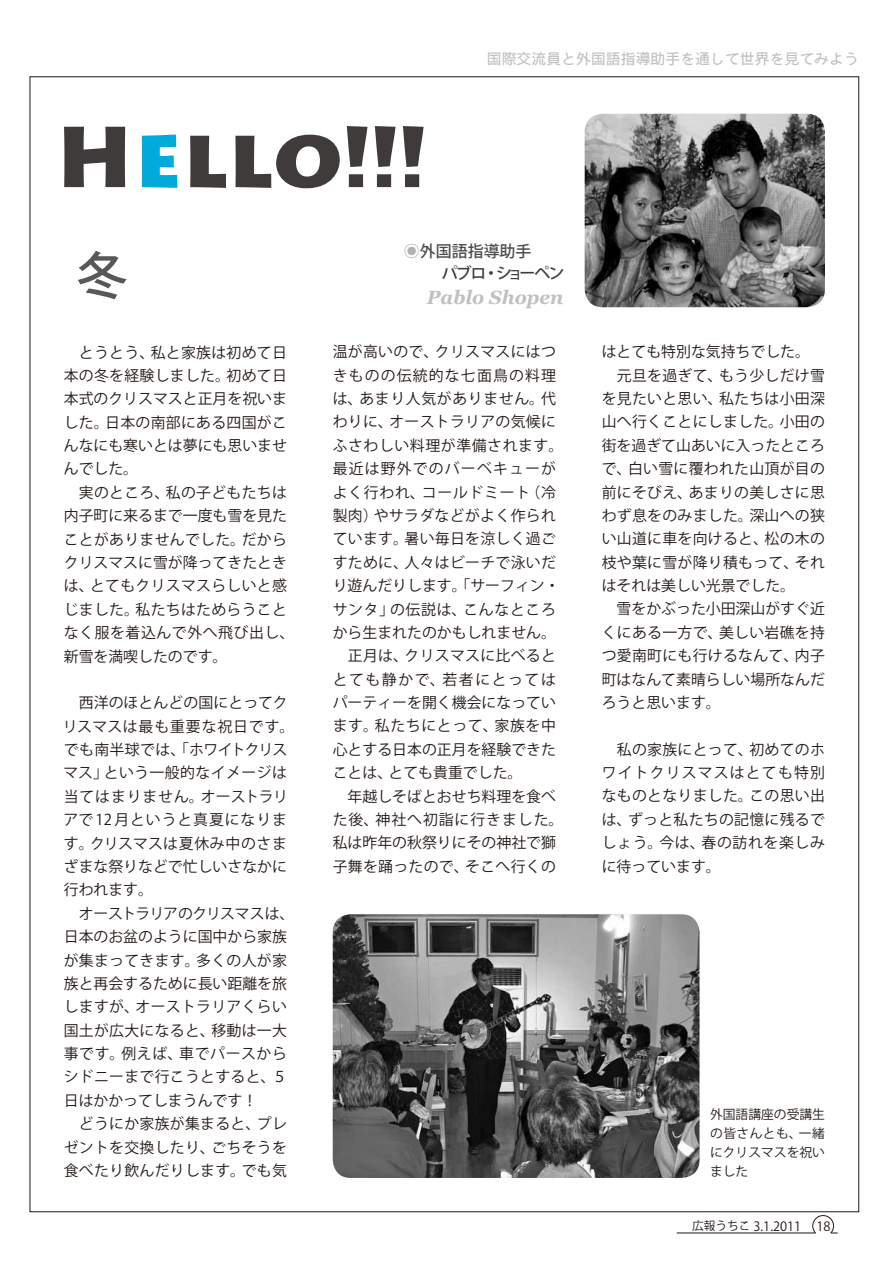
<style>
.page{position:relative;width:893px;height:1263px;background:#fff}
.page>*{position:absolute;margin:0;border:0;box-sizing:border-box;transform-origin:0 0}
.t1{font:900 85.05px "Lithos Pro";color:#3f3b3a}
.t2{font:500 51px "Koz Go Pro";color:#595857}
.t3{font:italic 700 19.2px "Georgia";color:#bfc0c1}
.t4{font:500 15.9px "Koz Go Pro";letter-spacing:-.12em;color:#3f3b3a}
.t5{font:500 15.9px "Koz Go Pro";color:#4d4a4a}
.t6{font:14.85px/23.4px "Koz Go Pro";letter-spacing:.02em;color:#231916}
.t7{font:14.85px/23.4px "Koz Go Pro";color:#231916}
.t8{font:14.85px/23.4px "Koz Go Pro";letter-spacing:.04em;color:#231916}
.t9{font:14.85px "Koz Go Pro";letter-spacing:.06em;color:#231916}
.t10{font:14.85px "Koz Go Pro";letter-spacing:.075em;color:#231916}
.t11{font:14.85px "DF Gothic P Std W5";color:#bfc0c1}
.t12{font:14.85px "Koz Go Pro";letter-spacing:.045em;color:#231916}
.t13{font:14.85px "Koz Go Pro";letter-spacing:-.005em;color:#231916}
.t14{font:14.85px "Koz Go Pro";letter-spacing:-.02em;color:#231916}
.t15{font:14.85px "Koz Go Pro";letter-spacing:.105em;color:#231916}
.t16{font:12.75px/19.2px "Koz Go Pro";color:#231916;text-align:right}
.s1{color:#00aada}
.s2{color:#b0b1b1}
.s3{font-size:11.7px}
</style>
<div class="page">
<hr style="left:677px;top:1233px;width:138px;height:1px;background:#231916">
<svg style="left:812px;top:1215px;width:26px;height:19px"></svg>
<img style="left:333px;top:914px;width:366px;height:264px">
<img style="left:585px;top:114px;width:240px;height:193px">
<h1 class="t1" style="left:55px;top:104px;width:373px">H<span class="s1">e</span>llo !!!</h1>
<p class="t11" style="left:487px;top:50px;width:374px">国際交流員と外国語指導助手を通して世界を見てみよう</p>
<h2 class="t2" style="left:77px;top:243px;width:53px">冬</h2>
<p class="t6" style="left:151px;top:341px;width:138px">私と家族は初めて日</p>
<p class="t6" style="left:64px;top:341px;width:92px">　とうとう、</p>
<p class="t6" style="left:64px;top:364px;width:168px">本の冬を経験しました。</p>
<p class="t7" style="left:64px;top:388px;width:225px">本式のクリスマスと正月を祝いま</p>
<p class="t6" style="left:105px;top:411px;width:183px">日本の南部にある四国がこ</p>
<p class="t6" style="left:227px;top:364px;width:62px">初めて日</p>
<p class="t6" style="left:64px;top:411px;width:46px">した。</p>
<p class="t7" style="left:64px;top:434px;width:225px">んなにも寒いとは夢にも思いませ</p>
<p class="t6" style="left:64px;top:458px;width:76px">んでした。</p>
<p class="t6" style="left:166px;top:481px;width:123px">私の子どもたちは</p>
<p class="t6" style="left:64px;top:481px;width:107px">　実のところ、</p>
<p class="t7" style="left:64px;top:504px;width:225px">内子町に来るまで一度も雪を見た</p>
<p class="t6" style="left:242px;top:528px;width:47px">だから</p>
<p class="t6" style="left:64px;top:528px;width:183px">ことがありませんでした。</p>
<p class="t7" style="left:64px;top:551px;width:225px">クリスマスに雪が降ってきたとき</p>
<p class="t6" style="left:90px;top:575px;width:198px">とてもクリスマスらしいと感</p>
<p class="t6" style="left:64px;top:575px;width:31px">は、</p>
<p class="t6" style="left:136px;top:598px;width:153px">私たちはためらうこと</p>
<p class="t8" style="left:64px;top:598px;width:232px">じました。<br>なく服を着込んで外へ飛び出し、新雪を満喫したのです。</p>
<p class="t6" style="left:64px;top:691px;width:225px">　西洋のほとんどの国にとってク</p>
<p class="t9" style="left:63px;top:717px;width:233px">リスマスは最も重要な祝日です。</p>
<p class="t13" style="left:64px;top:740px;width:225px">でも南半球では、「ホワイトクリス</p>
<p class="t6" style="left:104px;top:762px;width:185px">という一般的なイメージは</p>
<p class="t6" style="left:63px;top:762px;width:46px">マス」</p>
<p class="t9" style="left:64px;top:787px;width:141px">当てはまりません。</p>
<p class="t9" style="left:63px;top:810px;width:225px">アで12月というと真夏になりま</p>
<p class="t12" style="left:90px;top:833px;width:198px">クリスマスは夏休み中のさま</p>
<p class="t6" style="left:201px;top:785px;width:89px">オーストラリ</p>
<p class="t6" style="left:64px;top:832px;width:31px">す。</p>
<p class="t7" style="left:64px;top:855px;width:225px">ざまな祭りなどで忙しいさなかに</p>
<p class="t6" style="left:64px;top:879px;width:91px">行われます。</p>
<p class="t14" style="left:64px;top:904px;width:232px">　オーストラリアのクリスマスは、</p>
<p class="t7" style="left:64px;top:925px;width:225px">日本のお盆のように国中から家族</p>
<p class="t6" style="left:196px;top:949px;width:92px">多くの人が家</p>
<p class="t6" style="left:64px;top:949px;width:137px">が集まってきます。</p>
<p class="t7" style="left:64px;top:972px;width:225px">族と再会するために長い距離を旅</p>
<p class="t6" style="left:136px;top:995px;width:153px">オーストラリアくらい</p>
<p class="t6" style="left:64px;top:995px;width:77px">しますが、</p>
<p class="t6" style="left:179px;top:1019px;width:109px;text-indent:-115px">国土が広大になると、<br>車でパースから</p>
<p class="t6" style="left:211px;top:1019px;width:77px">移動は一大</p>
<p class="t6" style="left:121px;top:1042px;width:62px">例えば、</p>
<p class="t6" style="left:64px;top:1042px;width:62px">事です。</p>
<p class="t6" style="left:64px;top:1066px;width:213px">シドニーまで行こうとすると、</p>
<p class="t7" style="left:64px;top:1089px;width:195px">日はかかってしまうんです!</p>
<p class="t6" style="left:257px;top:1112px;width:32px">プレ</p>
<p class="t6" style="left:272px;top:1066px;width:16px">５</p>
<p class="t6" style="left:211px;top:1112px;width:77px;text-indent:-148px">　どうにか家族が集まると、<br>ごちそうを</p>
<p class="t6" style="left:64px;top:1136px;width:153px">ゼントを交換したり、</p>
<p class="t6" style="left:64px;top:1159px;width:183px">食べたり飲んだりします。</p>
<p class="t6" style="left:242px;top:1159px;width:47px">でも気</p>
<p class="t5" style="left:404px;top:241px;width:129px"><span class="s2">◉</span>外国語指導助手</p>
<p class="t4" style="left:442px;top:263px;width:46px">パブロ</p>
<p class="t3" style="left:427px;top:287px;width:138px">Pablo Shopen</p>
<p class="t4" style="left:496px;top:263px;width:70px">ショーペン</p>
<p class="t4" style="left:483px;top:263px;width:17px">・</p>
<p class="t6" style="left:333px;top:341px;width:107px">温が高いので、</p>
<p class="t10" style="left:333px;top:366px;width:225px">きものの伝統的な七面鳥の料理</p>
<p class="t6" style="left:541px;top:387px;width:16px">代</p>
<p class="t6" style="left:435px;top:341px;width:123px">クリスマスにはつ</p>
<p class="t8" style="left:359px;top:387px;width:186px">あまり人気がありません。</p>
<p class="t6" style="left:333px;top:387px;width:31px">は、</p>
<p class="t6" style="left:389px;top:411px;width:168px">オーストラリアの気候に</p>
<p class="t6" style="left:333px;top:411px;width:62px">わりに、</p>
<p class="t8" style="left:333px;top:434px;width:232px">ふさわしい料理が準備されます。</p>
<p class="t10" style="left:333px;top:459px;width:225px">最近は野外でのバーベキューが</p>
<p class="t6" style="left:525px;top:481px;width:32px">（冷</p>
<p class="t6" style="left:374px;top:481px;width:184px;text-indent:-41px">よく行われ、<br>やサラダなどがよく作られ</p>
<p class="t12" style="left:422px;top:483px;width:110px">コールドミート</p>
<p class="t6" style="left:333px;top:504px;width:47px">製肉）</p>
<p class="t6" style="left:405px;top:528px;width:153px">暑い毎日を涼しく過ご</p>
<p class="t6" style="left:405px;top:528px;width:153px;text-indent:-72px">ています。<br>人々はビーチで泳いだ</p>
<p class="t6" style="left:333px;top:551px;width:77px">すために、</p>
<p class="t7" style="left:333px;top:574px;width:228px">り遊んだりします。「サーフィン・</p>
<p class="t6" style="left:463px;top:598px;width:94px">こんなところ</p>
<p class="t6" style="left:390px;top:598px;width:78px">の伝説は、</p>
<p class="t6" style="left:333px;top:598px;width:63px">サンタ」</p>
<p class="t7" style="left:333px;top:621px;width:225px">から生まれたのかもしれません。</p>
<p class="t6" style="left:405px;top:644px;width:153px">クリスマスに比べると</p>
<p class="t6" style="left:333px;top:644px;width:77px">　正月は、</p>
<p class="t15" style="left:333px;top:670px;width:225px">とても静かで、若者にとっては</p>
<p class="t7" style="left:333px;top:691px;width:225px">パーティーを開く機会になってい</p>
<p class="t6" style="left:495px;top:715px;width:63px">家族を中</p>
<p class="t8" style="left:375px;top:715px;width:124px">私たちにとって、</p>
<p class="t6" style="left:333px;top:715px;width:47px">ます。</p>
<p class="t7" style="left:333px;top:738px;width:225px">心とする日本の正月を経験できた</p>
<p class="t7" style="left:389px;top:761px;width:135px">とても貴重でした。</p>
<p class="t6" style="left:333px;top:761px;width:61px">ことは、</p>
<p class="t7" style="left:333px;top:785px;width:225px">　年越しそばとおせち料理を食べ</p>
<p class="t9" style="left:376px;top:810px;width:189px">神社へ初詣に行きました。</p>
<p class="t6" style="left:333px;top:808px;width:47px">た後、</p>
<p class="t7" style="left:333px;top:832px;width:225px">私は昨年の秋祭りにその神社で獅</p>
<p class="t6" style="left:465px;top:855px;width:92px">そこへ行くの</p>
<p class="t6" style="left:333px;top:855px;width:137px">子舞を踊ったので、</p>
<p class="t7" style="left:719px;top:340px;width:107px;text-indent:-117px">はとても特別な気持ちでした。もう少しだけ雪</p>
<p class="t6" style="left:719px;top:364px;width:107px;text-indent:-117px">　元旦を過ぎて、<br>私たちは小田深</p>
<p class="t6" style="left:602px;top:387px;width:122px">を見たいと思い、</p>
<p class="t6" style="left:602px;top:411px;width:183px">山へ行くことにしました。</p>
<p class="t7" style="left:602px;top:434px;width:225px">街を過ぎて山あいに入ったところ</p>
<p class="t6" style="left:628px;top:457px;width:198px">白い雪に覆われた山頂が目の</p>
<p class="t6" style="left:780px;top:411px;width:47px">小田の</p>
<p class="t6" style="left:602px;top:457px;width:31px">で、</p>
<p class="t6" style="left:602px;top:481px;width:92px">前にそびえ、</p>
<p class="t6" style="left:689px;top:481px;width:138px">あまりの美しさに思</p>
<p class="t6" style="left:602px;top:504px;width:153px">わず息をのみました。</p>
<p class="t6" style="left:749px;top:504px;width:77px">深山への狭</p>
<p class="t6" style="left:602px;top:527px;width:168px">い山道に車を向けると、</p>
<p class="t6" style="left:764px;top:527px;width:62px">松の木の</p>
<p class="t6" style="left:602px;top:551px;width:198px">枝や葉に雪が降り積もって、</p>
<p class="t7" style="left:602px;top:574px;width:195px">はそれは美しい光景でした。</p>
<p class="t7" style="left:602px;top:598px;width:225px">　雪をかぶった小田深山がすぐ近</p>
<p class="t6" style="left:719px;top:621px;width:107px">美しい岩礁を持</p>
<p class="t6" style="left:795px;top:551px;width:32px">それ</p>
<p class="t6" style="left:602px;top:621px;width:122px">くにある一方で、</p>
<p class="t7" style="left:602px;top:644px;width:225px">つ愛南町にも行けるなんて、<br>町はなんて素晴らしい場所なんだろうと思います。</p>
<p class="t6" style="left:749px;top:738px;width:77px">初めてのホ</p>
<p class="t6" style="left:795px;top:644px;width:32px">内子</p>
<p class="t6" style="left:602px;top:738px;width:153px">　私の家族にとって、</p>
<p class="t10" style="left:602px;top:763px;width:225px">ワイトクリスマスはとても特別</p>
<p class="t6" style="left:749px;top:785px;width:77px">この思い出</p>
<p class="t6" style="left:628px;top:785px;width:198px;text-indent:-26px">なものとなりました。<br>ずっと私たちの記憶に残るで</p>
<p class="t6" style="left:602px;top:808px;width:31px">は、</p>
<p class="t6" style="left:659px;top:831px;width:47px">今は、</p>
<p class="t8" style="left:702px;top:831px;width:125px">春の訪れを楽しみ</p>
<p class="t7" style="left:602px;top:831px;width:121px">しょう。<br>に待っています。</p>
<p class="t16" style="left:710px;top:1105px;width:116px">外国語講座の受講生一緒</p>
<p class="t16" style="left:710px;top:1124px;width:116px;text-align:left">の皆さんとも、<br>にクリスマスを祝いました</p>
<p class="t16" style="left:692px;top:1217px;width:111px"><span class="s3">広報うちこ</span> 3.1.2011</p>
<p class="t16" style="left:817px;top:1217px;width:16px">18</p>
</div>
